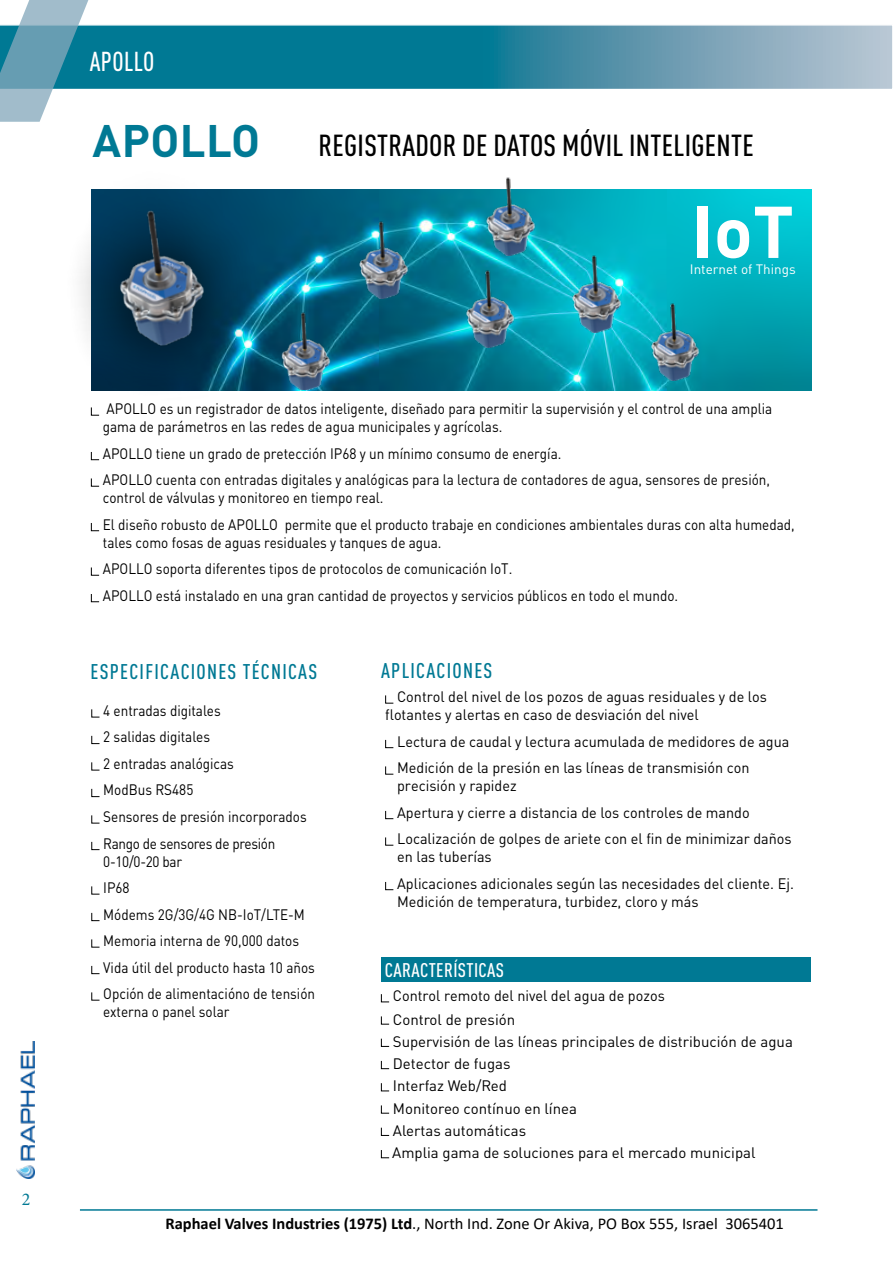
<style>
.page{position:relative;width:893px;height:1263px;background:#fff}
.page>*{position:absolute;margin:0;border:0;box-sizing:border-box;transform-origin:0 0}
.t1{font:700 72px "DIN Pro";color:#fff}
.t2{font:700 45px "DIN Pro";letter-spacing:.01em;color:#007994}
.t3{font:500 condensed 30px "DIN Pro";letter-spacing:.01em;color:#000}
.t4{font:500 condensed 27px "DIN Pro";letter-spacing:.02em;color:#fff;scale:.94 1}
.t5{font:500 condensed 21px "DIN Pro";letter-spacing:.06em;color:#007994}
.t6{font:500 condensed 19.5px "DIN Pro";letter-spacing:.02em;color:#fff}
.t7{font:18px "Minion Pro";color:#007994}
.t8{font:16.5px "Calibri";color:#000}
.t9{font:15px/26.5px "DIN Pro";color:#000;scale:.9 1}
.t10{font:15px/26.5px "DIN Pro";color:#000;scale:.96 1}
.t11{font:15px/22.2px "DIN Pro";color:#000}
.t12{font:13.5px "DIN Pro";color:#fff}
.s1{font-weight:700}
</style>
<div class="page">
<img style="left:17px;top:1042px;width:18px;height:136px">
<hr style="left:80px;top:1209px;width:737px;height:2px;background:#007994">
<svg style="left:90px;top:24px;width:803px;height:65px;background:#3d8fa6"></svg>
<svg style="left:0;top:0;width:90px;height:122px"></svg>
<svg style="left:91px;top:452px;width:9px;height:8px"></svg>
<svg style="left:91px;top:478px;width:9px;height:9px"></svg>
<svg style="left:91px;top:523px;width:9px;height:8px"></svg>
<svg style="left:91px;top:567px;width:9px;height:9px"></svg>
<svg style="left:91px;top:594px;width:9px;height:8px"></svg>
<svg style="left:385px;top:695px;width:9px;height:9px"></svg>
<svg style="left:385px;top:739px;width:9px;height:9px"></svg>
<svg style="left:385px;top:766px;width:9px;height:9px"></svg>
<svg style="left:385px;top:810px;width:9px;height:9px"></svg>
<svg style="left:385px;top:837px;width:9px;height:9px"></svg>
<svg style="left:385px;top:882px;width:9px;height:8px"></svg>
<svg style="left:91px;top:709px;width:9px;height:9px"></svg>
<svg style="left:91px;top:735px;width:9px;height:9px"></svg>
<svg style="left:91px;top:762px;width:9px;height:9px"></svg>
<svg style="left:91px;top:788px;width:9px;height:9px"></svg>
<svg style="left:91px;top:815px;width:9px;height:9px"></svg>
<svg style="left:91px;top:841px;width:9px;height:9px"></svg>
<svg style="left:91px;top:886px;width:9px;height:9px"></svg>
<svg style="left:91px;top:912px;width:9px;height:9px"></svg>
<svg style="left:91px;top:939px;width:9px;height:9px"></svg>
<svg style="left:91px;top:965px;width:9px;height:9px"></svg>
<svg style="left:91px;top:992px;width:9px;height:9px"></svg>
<svg style="left:381px;top:994px;width:9px;height:9px"></svg>
<svg style="left:381px;top:1016px;width:9px;height:9px"></svg>
<svg style="left:381px;top:1038px;width:9px;height:9px"></svg>
<svg style="left:381px;top:1060px;width:9px;height:9px"></svg>
<svg style="left:381px;top:1083px;width:9px;height:9px"></svg>
<svg style="left:381px;top:1105px;width:9px;height:9px"></svg>
<svg style="left:381px;top:1127px;width:9px;height:9px"></svg>
<svg style="left:381px;top:1150px;width:9px;height:8px"></svg>
<div style="left:381px;top:958px;width:429px;height:24px;background:#007994"></div>
<img style="left:276px;top:190px;width:536px;height:200px">
<img style="left:353px;top:216px;width:59px;height:82px">
<svg style="left:80px;top:189px;width:196px;height:227px"></svg>
<img style="left:102px;top:197px;width:117px;height:170px">
<img style="left:460px;top:265px;width:59px;height:82px">
<img style="left:279px;top:308px;width:52px;height:82px">
<img style="left:481px;top:177px;width:58px;height:78px">
<img style="left:566px;top:250px;width:59px;height:82px">
<img style="left:645px;top:298px;width:59px;height:82px">
<p class="t7" style="left:22px;top:1187px;width:10px">2</p>
<h3 class="t4" style="left:90px;top:41px;width:70px">APOLLO</h3>
<h2 class="t2" style="left:93px;top:110px;width:169px">APOLLO</h2>
<h3 class="t3" style="left:319px;top:127px;width:437px">REGISTRADOR DE DATOS MÓVIL INTELIGENTE</h3>
<h1 class="t1" style="left:692px;top:183px;width:104px">IoT</h1>
<p class="t12" style="left:690px;top:259px;width:107px">Internet of Things</p>
<p class="t9" style="left:103px;top:398px;width:745px;line-height:18px">APOLLO es un registrador de datos inteligente, diseñado para permitir la supervisión y el control de una amplia gama de parámetros en las redes de agua municipales y agrícolas.</p>
<p class="t9" style="left:103px;top:438px;width:743px">APOLLO tiene un grado de pretección IP68 y un mínimo consumo de energía.<br>APOLLO cuenta con entradas digitales y analógicas para la lectura de contadores de agua, sensores de presión,</p>
<p class="t9" style="left:103px;top:483px;width:770px">control de válvulas y monitoreo en tiempo real.<br>El diseño robusto de APOLLO permite que el producto trabaje en condiciones ambientales duras con alta humedad,</p>
<p class="t9" style="left:103px;top:527px;width:641px">tales como fosas de aguas residuales y tanques de agua.<br>APOLLO soporta diferentes tipos de protocolos de comunicación IoT.<br>APOLLO está instalado en una gran cantidad de proyectos y servicios públicos en todo el mundo.</p>
<h3 class="t5" style="left:91px;top:659px;width:228px">ESPECIFICACIONES TÉCNICAS</h3>
<p class="t9" style="left:103px;top:696px;width:228px">4 entradas digitales<br>2 salidas digitales<br>2 entradas analógicas<br>ModBus RS485<br>Sensores de presión incorporados<br>Rango de sensores de presión</p>
<p class="t9" style="left:103px;top:846px;width:237px">0-10/0-20 bar<br>IP68<br>Módems 2G/3G/4G NB-IoT/LTE-M<br>Memoria interna de 90,000 datos<br>Vida útil del producto hasta 10 años<br>Opción de alimentacióno de tensión</p>
<p class="t9" style="left:103px;top:997px;width:142px">externa o panel solar</p>
<h3 class="t5" style="left:381px;top:658px;width:113px">APLICACIONES</h3>
<p class="t10" style="left:385px;top:686px;width:399px;line-height:18px;text-indent:12px">Control del nivel de los pozos de aguas residuales y de los flotantes y alertas en caso de desviación del nivel</p>
<p class="t10" style="left:397px;top:726px;width:410px">Lectura de caudal y lectura acumulada de medidores de agua<br>Medición de la presión en las líneas de transmisión con</p>
<p class="t10" style="left:397px;top:771px;width:413px">precisión y rapidez<br>Apertura y cierre a distancia de los controles de mando<br>Localización de golpes de ariete con el fin de minimizar daños</p>
<p class="t10" style="left:397px;top:842px;width:415px">en las tuberías<br>Aplicaciones adicionales según las necesidades del cliente. Ej.</p>
<p class="t10" style="left:397px;top:886px;width:316px">Medición de temperatura, turbidez, cloro y más</p>
<h3 class="t6" style="left:385px;top:959px;width:121px">CARACTERÍSTICAS</h3>
<p class="t10" style="left:393px;top:982px;width:285px;line-height:23.7px">Control remoto del nivel del agua de pozos<br>Control de presión</p>
<p class="t11" style="left:392px;top:1029px;width:402px">Supervisión de las líneas principales de distribución de agua Detector de fugas<br>Interfaz Web/Red<br>Monitoreo contínuo en línea<br>Alertas automáticas<br>Amplia gama de soluciones para el mercado municipal</p>
<p class="t8" style="left:165px;top:1212px;width:620px"><span class="s1">Raphael Valves Industries (1975) Ltd</span>., North Ind. Zone Or Akiva, PO Box 555, Israel 3065401</p>
</div>
